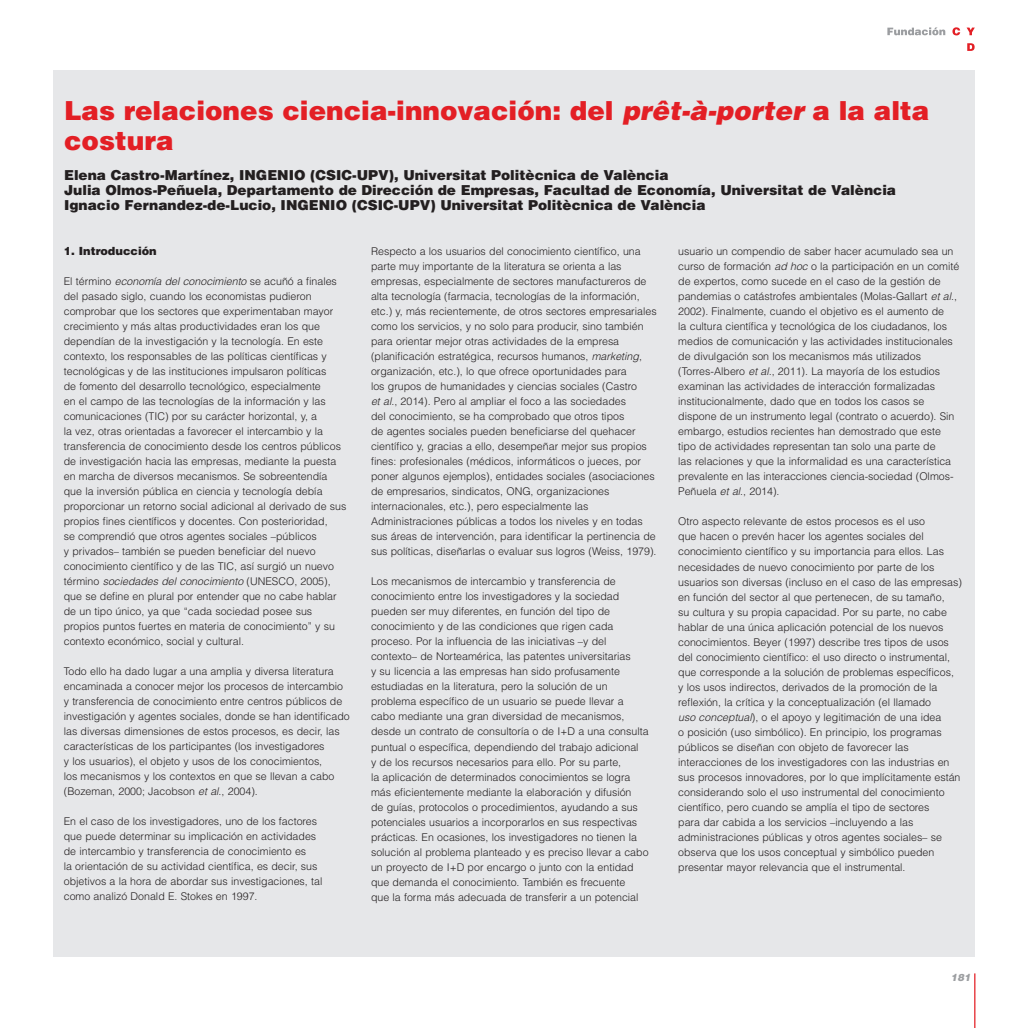
<style>
.page{position:relative;width:1028px;height:1028px;background:#fff}
.page>*{position:absolute;margin:0;border:0;box-sizing:border-box;transform-origin:0 0}
.t1{font:900 26.25px/30px "Helvetica LT";color:#e31f25}
.t2{font:900 13.75px/15px "Helvetica LT";color:#231f20}
.t3{font:900 11.25px "Helvetica LT";color:#231f20}
.t4{font:300 10.62px/15px "Helvetica LT";color:#231f20}
.t5{font:italic 900 10px "Helvetica LT";color:#9d9fa2}
.s1{font-style:italic}
</style>
<div class="page">
<hr style="left:974px;top:973px;width:1px;height:55px;background:#e31f25">
<svg style="left:952px;top:27px;width:8px;height:8px"></svg>
<svg style="left:967px;top:28px;width:7px;height:7px"></svg>
<svg style="left:967px;top:43px;width:7px;height:8px"></svg>
<svg style="left:887px;top:27px;width:58px;height:8px"></svg>
<div style="left:53px;top:71px;width:921px;height:886px;background:#e6e7e9"></div>
<h1 class="t1" style="left:64px;top:95px;width:866px">Las relaciones ciencia-innovación: del <span class="s1">prêt-à-porter</span> a la alta costura</h1>
<p class="t2" style="left:64px;top:167px;width:833px">Elena Castro-Martínez, INGENIO (CSIC-UPV), Universitat Politècnica de València<br>Julia Olmos-Peñuela, Departamento de Dirección de Empresas, Facultad de Economía, Universitat de València<br>Ignacio Fernandez-de-Lucio, INGENIO (CSIC-UPV) Universitat Politècnica de València</p>
<p class="t3" style="left:64px;top:244px;width:94px">1. Introducción</p>
<p class="t4" style="left:64px;top:274px;width:284px">El término <span class="s1">economía del conocimiento</span> se acuñó a finales del pasado siglo, cuando los economistas pudieron comprobar que los sectores que experimentaban mayor crecimiento y más altas productividades eran los que dependían de la investigación y la tecnología. En este contexto, los responsables de las políticas científicas y tecnológicas y de las instituciones impulsaron políticas<br>de fomento del desarrollo tecnológico, especialmente<br>en el campo de las tecnologías de la información y las comunicaciones (TIC) por su carácter horizontal, y, a<br>la vez, otras orientadas a favorecer el intercambio y la transferencia de conocimiento desde los centros públicos de investigación hacia las empresas, mediante la puesta en marcha de diversos mecanismos. Se sobreentendía que la inversión pública en ciencia y tecnología debía proporcionar un retorno social adicional al derivado de sus propios fines científicos y docentes. Con posterioridad,<br>se comprendió que otros agentes sociales –públicos<br>y privados– también se pueden beneficiar del nuevo conocimiento científico y de las TIC, así surgió un nuevo término <span class="s1">sociedades del conocimiento</span> (UNESCO, 2005), que se define en plural por entender que no cabe hablar de un tipo único, ya que “cada sociedad posee sus propios puntos fuertes en materia de conocimiento” y su contexto económico, social y cultural.</p>
<p class="t4" style="left:64px;top:664px;width:287px">Todo ello ha dado lugar a una amplia y diversa literatura encaminada a conocer mejor los procesos de intercambio y transferencia de conocimiento entre centros públicos de investigación y agentes sociales, donde se han identificado las diversas dimensiones de estos procesos, es decir, las características de los participantes (los investigadores<br>y los usuarios), el objeto y usos de los conocimientos,<br>los mecanismos y los contextos en que se llevan a cabo (Bozeman, 2000; Jacobson <span class="s1">et al</span>., 2004).</p>
<p class="t4" style="left:64px;top:814px;width:260px">En el caso de los investigadores, uno de los factores que puede determinar su implicación en actividades de intercambio y transferencia de conocimiento es<br>la orientación de su actividad científica, es decir, sus objetivos a la hora de abordar sus investigaciones, tal como analizó Donald E. Stokes en 1997.</p>
<p class="t4" style="left:371px;top:244px;width:287px">Respecto a los usuarios del conocimiento científico, una parte muy importante de la literatura se orienta a las empresas, especialmente de sectores manufactureros de alta tecnología (farmacia, tecnologías de la información, etc.) y, más recientemente, de otros sectores empresariales como los servicios, y no solo para producir, sino también para orientar mejor otras actividades de la empresa (planificación estratégica, recursos humanos, <span class="s1">marketing</span>, organización, etc.), lo que ofrece oportunidades para<br>los grupos de humanidades y ciencias sociales (Castro<br><span class="s1">et al</span>., 2014). Pero al ampliar el foco a las sociedades<br>del conocimiento, se ha comprobado que otros tipos<br>de agentes sociales pueden beneficiarse del quehacer científico y, gracias a ello, desempeñar mejor sus propios fines: profesionales (médicos, informáticos o jueces, por poner algunos ejemplos), entidades sociales (asociaciones de empresarios, sindicatos, ONG, organizaciones internacionales, etc.), pero especialmente las Administraciones públicas a todos los niveles y en todas sus áreas de intervención, para identificar la pertinencia de sus políticas, diseñarlas o evaluar sus logros (Weiss, 1979).</p>
<p class="t4" style="left:371px;top:574px;width:279px">Los mecanismos de intercambio y transferencia de conocimiento entre los investigadores y la sociedad pueden ser muy diferentes, en función del tipo de conocimiento y de las condiciones que rigen cada proceso. Por la influencia de las iniciativas –y del contexto– de Norteamérica, las patentes universitarias<br>y su licencia a las empresas han sido profusamente estudiadas en la literatura, pero la solución de un problema específico de un usuario se puede llevar a cabo mediante una gran diversidad de mecanismos, desde un contrato de consultoría o de I+D a una consulta puntual o específica, dependiendo del trabajo adicional<br>y de los recursos necesarios para ello. Por su parte,<br>la aplicación de determinados conocimientos se logra más eficientemente mediante la elaboración y difusión<br>de guías, protocolos o procedimientos, ayudando a sus potenciales usuarios a incorporarlos en sus respectivas prácticas. En ocasiones, los investigadores no tienen la solución al problema planteado y es preciso llevar a cabo un proyecto de I+D por encargo o junto con la entidad que demanda el conocimiento. También es frecuente<br>que la forma más adecuada de transferir a un potencial</p>
<p class="t4" style="left:678px;top:244px;width:282px">usuario un compendio de saber hacer acumulado sea un curso de formación <span class="s1">ad hoc</span> o la participación en un comité de expertos, como sucede en el caso de la gestión de pandemias o catástrofes ambientales (Molas-Gallart <span class="s1">et al</span>., 2002). Finalmente, cuando el objetivo es el aumento de<br>la cultura científica y tecnológica de los ciudadanos, los medios de comunicación y las actividades institucionales de divulgación son los mecanismos más utilizados (Torres-Albero <span class="s1">et al.</span>, 2011). La mayoría de los estudios examinan las actividades de interacción formalizadas institucionalmente, dado que en todos los casos se dispone de un instrumento legal (contrato o acuerdo). Sin embargo, estudios recientes han demostrado que este tipo de actividades representan tan solo una parte de<br>las relaciones y que la informalidad es una característica prevalente en las interacciones ciencia-sociedad (Olmos-Peñuela <span class="s1">et al</span>., 2014).</p>
<p class="t4" style="left:678px;top:514px;width:285px">Otro aspecto relevante de estos procesos es el uso<br>que hacen o prevén hacer los agentes sociales del conocimiento científico y su importancia para ellos. Las necesidades de nuevo conocimiento por parte de los usuarios son diversas (incluso en el caso de las empresas) en función del sector al que pertenecen, de su tamaño,<br>su cultura y su propia capacidad. Por su parte, no cabe hablar de una única aplicación potencial de los nuevos conocimientos. Beyer (1997) describe tres tipos de usos del conocimiento científico: el uso directo o instrumental, que corresponde a la solución de problemas específicos, y los usos indirectos, derivados de la promoción de la reflexión, la crítica y la conceptualización (el llamado<br><span class="s1">uso conceptual</span>), o el apoyo y legitimación de una idea<br>o posición (uso simbólico). En principio, los programas públicos se diseñan con objeto de favorecer las interacciones de los investigadores con las industrias en sus procesos innovadores, por lo que implícitamente están considerando solo el uso instrumental del conocimiento científico, pero cuando se amplía el tipo de sectores<br>para dar cabida a los servicios –incluyendo a las administraciones públicas y otros agentes sociales– se observa que los usos conceptual y simbólico pueden presentar mayor relevancia que el instrumental.</p>
<p class="t5" style="left:951px;top:971px;width:22px">181</p>
</div>
